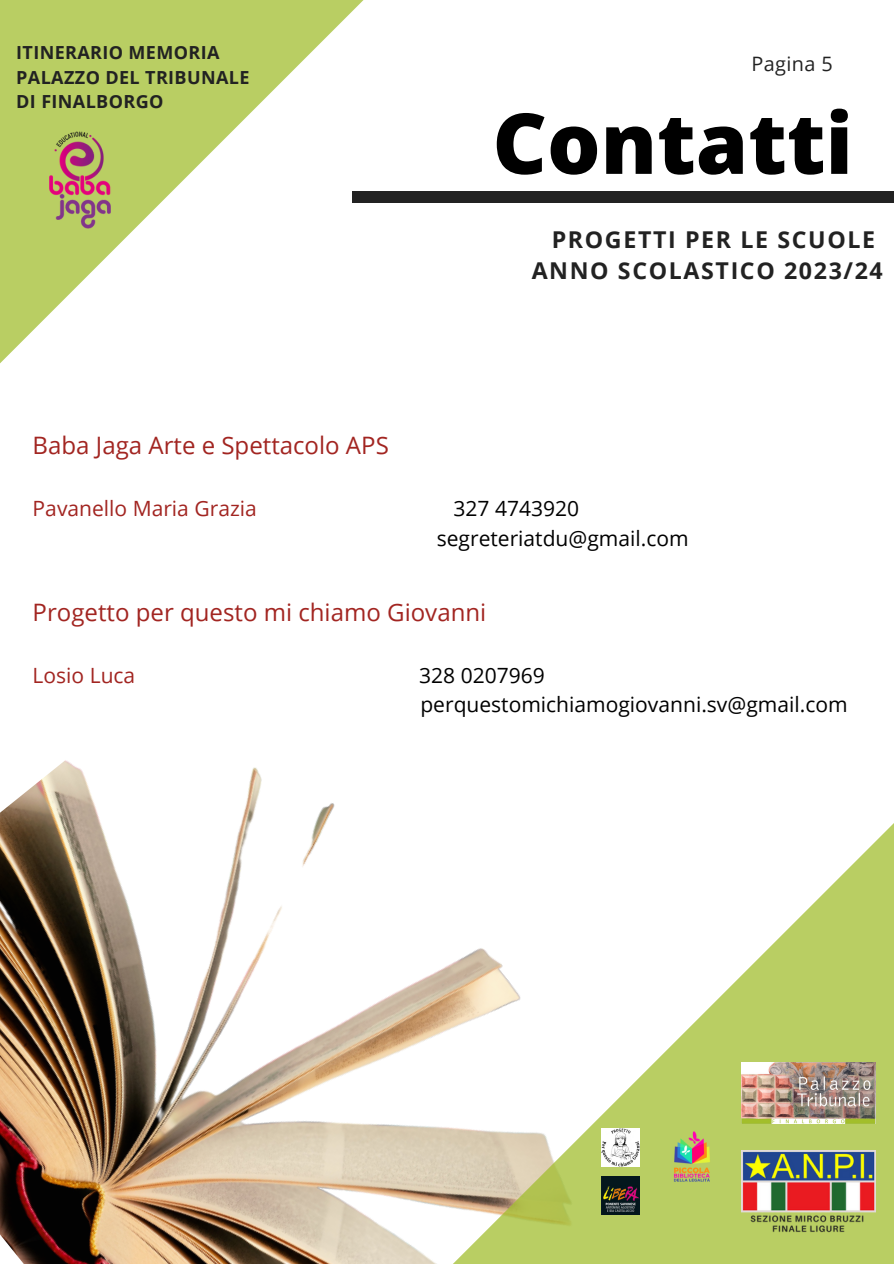
<style>
.page{position:relative;width:894px;height:1264px;background:#fff}
.page>*{position:absolute;margin:0;border:0;box-sizing:border-box;transform-origin:0 0}
.t1{font:800 84px "Open Sans";color:#000}
.t2{font:24px "Open Sans";color:#a22521}
.t3{font:700 23.25px "Open Sans";letter-spacing:.07em;color:#222}
.t4{font:21px "Open Sans";color:#000}
.t5{font:21px "Open Sans";color:#a22521}
.t6{font:19.8px "Open Sans";letter-spacing:.02em;color:#222}
.t7{font:700 18px/24.8px "Open Sans";letter-spacing:.02em;color:#222}
</style>
<div class="page">
<img style="left:0;top:760px;width:320px;height:503px">
<svg style="left:0;top:0;width:364px;height:364px"></svg>
<div style="left:352px;top:191px;width:541px;height:12px;background:#222"></div>
<svg style="left:320px;top:803px;width:573px;height:460px"></svg>
<img style="left:601px;top:1128px;width:38px;height:38px">
<img style="left:601px;top:1176px;width:38px;height:38px">
<img style="left:663px;top:1128px;width:57px;height:56px">
<img style="left:741px;top:1062px;width:134px;height:61px">
<img style="left:41px;top:125px;width:79px;height:110px">
<img style="left:741px;top:1150px;width:134px;height:86px">
<p class="t7" style="left:16px;top:40px;width:235px">ITINERARIO MEMORIA<br>PALAZZO DEL TRIBUNALE</p>
<p class="t7" style="left:16px;top:89px;width:149px">DI FINALBORGO</p>
<p class="t6" style="left:751px;top:50px;width:83px">Pagina 5</p>
<p class="t1" style="left:492px;top:84px;width:362px">Contatti</p>
<p class="t3" style="left:551px;top:223px;width:325px">PROGETTI PER LE SCUOLE</p>
<p class="t3" style="left:531px;top:254px;width:352px">ANNO SCOLASTICO 2023/24</p>
<p class="t2" style="left:33px;top:429px;width:357px">Baba Jaga Arte e Spettacolo APS</p>
<p class="t5" style="left:33px;top:494px;width:226px">Pavanello Maria Grazia</p>
<p class="t4" style="left:453px;top:494px;width:127px">327 4743920</p>
<p class="t4" style="left:436px;top:523px;width:253px">segreteriatdu@gmail.com</p>
<p class="t2" style="left:33px;top:595px;width:455px">Progetto per questo mi chiamo Giovanni</p>
<p class="t5" style="left:33px;top:660px;width:104px">Losio Luca</p>
<p class="t4" style="left:419px;top:660px;width:127px">328 0207969</p>
<p class="t4" style="left:420px;top:689px;width:428px">perquestomichiamogiovanni.sv@gmail.com</p>
</div>
